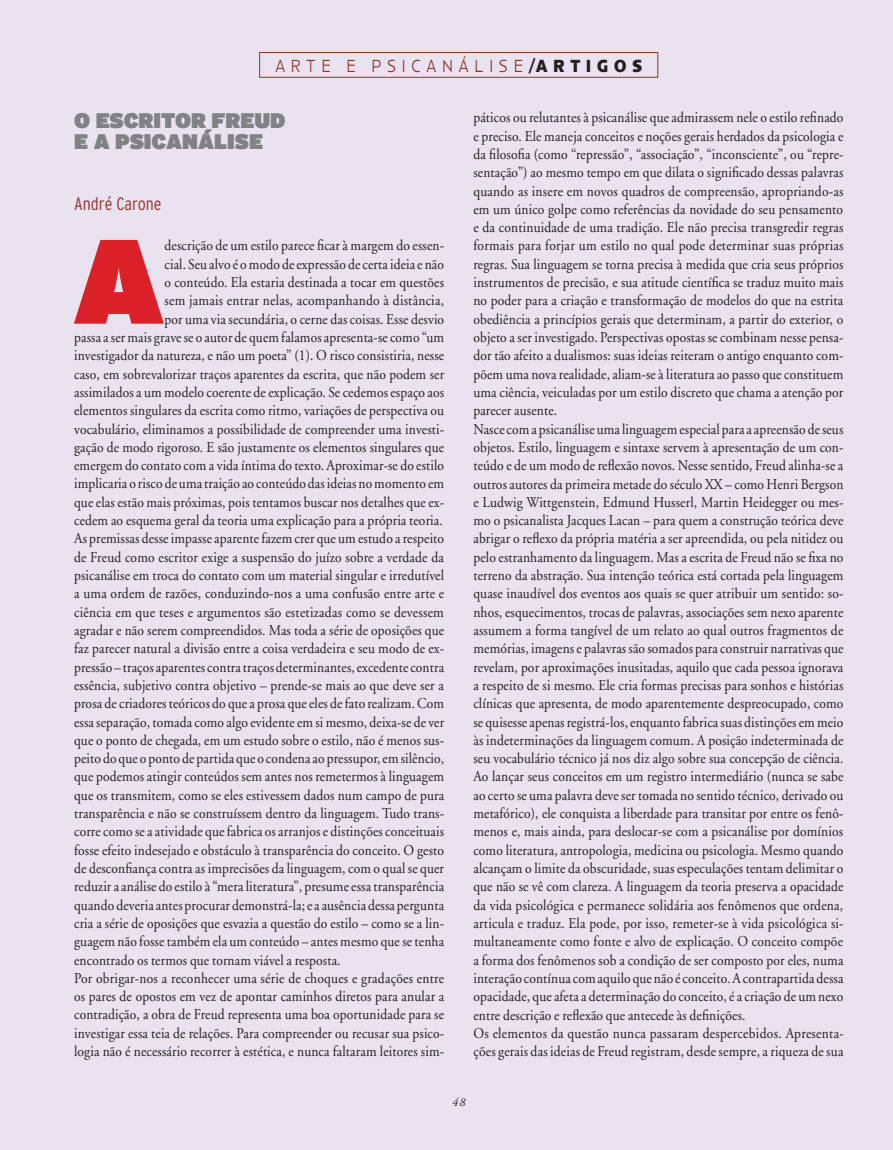
<style>
.page{position:relative;width:893px;height:1150px;background:#fff}
.page>*{position:absolute;margin:0;border:0;box-sizing:border-box;transform-origin:0 0}
.t1{font:900 119.55px "Interstate";color:#da2128}
.t2{font:900 21px/21px "Interstate";color:#808285}
.t3{font:300 18px "Anisette Petite";letter-spacing:.38em;color:#92342e;scale:.85 1}
.t4{font:300 condensed 18px "Interstate";color:#92342e}
.t5{font:15px/18.3px "Adobe Garamond";letter-spacing:.01em;color:#231f20;scale:.9 1}
.t6{font:italic 12px "Adobe Garamond";color:#231f20}
.s1{font-weight:700;color:#231f20}
</style>
<div class="page">
<div style="left:0;top:0;width:893px;height:1149px;background:#e9e2ef"></div>
<div style="left:259px;top:52px;width:399px;height:26px;border:1px solid #92342e"></div>
<p class="t3" style="left:275px;top:56px;width:433px">ARTE E PSICANÁLISE<span class="s1">/ARTIGOS</span></p>
<p class="t5" style="left:473px;top:109px;width:413px">páticos ou relutantes à psicanálise que admirassem nele o estilo refinado e preciso. Ele maneja conceitos e noções gerais herdados da psicologia e da filosofia (como “repressão”, “associação”, “inconsciente”, ou “repre&shy;sentação”) ao mesmo tempo em que dilata o significado dessas palavras quando as insere em novos quadros de compreensão, apropriando-as em um único golpe como referências da novidade do seu pensamento e da continuidade de uma tradição. Ele não precisa transgredir regras formais para forjar um estilo no qual pode determinar suas próprias regras. Sua linguagem se torna precisa à medida que cria seus próprios instrumentos de precisão, e sua atitude científica se traduz muito mais no poder para a criação e transformação de modelos do que na estrita obediência a princípios gerais que determinam, a partir do exterior, o objeto a ser investigado. Perspectivas opostas se combinam nesse pensa&shy;dor tão afeito a dualismos: suas ideias reiteram o antigo enquanto com&shy;põem uma nova realidade, aliam-se à literatura ao passo que constituem uma ciência, veiculadas por um estilo discreto que chama a atenção por parecer ausente.<br>Nasce com a psicanálise uma linguagem especial para a apreensão de seus objetos. Estilo, linguagem e sintaxe servem à apresentação de um con&shy;teúdo e de um modo de reflexão novos. Nesse sentido, Freud alinha-se a outros autores da primeira metade do século XX – como Henri Bergson e Ludwig Wittgenstein, Edmund Husserl, Martin Heidegger ou mes&shy;mo o psicanalista Jacques Lacan – para quem a construção teórica deve abrigar o reflexo da própria matéria a ser apreendida, ou pela nitidez ou pelo estranhamento da linguagem. Mas a escrita de Freud não se fixa no terreno da abstração. Sua intenção teórica está cortada pela linguagem quase inaudível dos eventos aos quais se quer atribuir um sentido: so&shy;nhos, esquecimentos, trocas de palavras, associações sem nexo aparente assumem a forma tangível de um relato ao qual outros fragmentos de memórias, imagens e palavras são somados para construir narrativas que revelam, por aproximações inusitadas, aquilo que cada pessoa ignorava a respeito de si mesmo. Ele cria formas precisas para sonhos e histórias clínicas que apresenta, de modo aparentemente despreocupado, como se quisesse apenas registrá-los, enquanto fabrica suas distinções em meio às indeterminações da linguagem comum. A posição indeterminada de seu vocabulário técnico já nos diz algo sobre sua concepção de ciência.<br>Ao lançar seus conceitos em um registro intermediário (nunca se sabe ao certo se uma palavra deve ser tomada no sentido técnico, derivado ou metafórico), ele conquista a liberdade para transitar por entre os fenô&shy;menos e, mais ainda, para deslocar-se com a psicanálise por domínios como literatura, antropologia, medicina ou psicologia. Mesmo quando alcançam o limite da obscuridade, suas especulações tentam delimitar o que não se vê com clareza. A linguagem da teoria preserva a opacidade da vida psicológica e permanece solidária aos fenômenos que ordena, articula e traduz. Ela pode, por isso, remeter-se à vida psicológica si&shy;multaneamente como fonte e alvo de explicação. O conceito compõe a forma dos fenômenos sob a condição de ser composto por eles, numa interação contínua com aquilo que não é conceito. A contrapartida dessa opacidade, que afeta a determinação do conceito, é a criação de um nexo entre descrição e reflexão que antecede às definições.<br>Os elementos da questão nunca passaram despercebidos. Apresenta&shy;ções gerais das ideias de Freud registram, desde sempre, a riqueza de sua</p>
<h2 class="t2" style="left:74px;top:109px;width:213px">O ESCRITOR FREUD<br>E A PSICANÁLISE</h2>
<p class="t4" style="left:74px;top:193px;width:89px">André Carone</p>
<h1 class="t1" style="left:73px;top:207px;width:91px">A</h1>
<p class="t5" style="left:164px;top:237px;width:312px">descrição de um estilo parece ficar à margem do essen-</p>
<p class="t5" style="left:164px;top:255px;width:312px">cial. Seu alvo é o modo de expressão de certa ideia e não</p>
<p class="t5" style="left:164px;top:273px;width:312px">o conteúdo. Ela estaria destinada a tocar em questões</p>
<p class="t5" style="left:164px;top:292px;width:312px">sem jamais entrar nelas, acompanhando à distância,</p>
<p class="t5" style="left:164px;top:310px;width:312px">por uma via secundária, o cerne das coisas. Esse desvio</p>
<p class="t5" style="left:74px;top:328px;width:413px">passa a ser mais grave se o autor de quem falamos apresenta-se como “um</p>
<p class="t5" style="left:74px;top:347px;width:413px">investigador da natureza, e não um poeta” (1). O risco consistiria, nesse</p>
<p class="t5" style="left:74px;top:365px;width:413px">caso, em sobrevalorizar traços aparentes da escrita, que não podem ser</p>
<p class="t5" style="left:74px;top:383px;width:413px">assimilados a um modelo coerente de explicação. Se cedemos espaço aos</p>
<p class="t5" style="left:74px;top:401px;width:412px">elementos singulares da escrita como ritmo, variações de perspectiva ou</p>
<p class="t5" style="left:74px;top:420px;width:413px">vocabulário, eliminamos a possibilidade de compreender uma investi-</p>
<p class="t5" style="left:74px;top:438px;width:412px">gação de modo rigoroso. E são justamente os elementos singulares que</p>
<p class="t5" style="left:74px;top:456px;width:413px">emergem do contato com a vida íntima do texto. Aproximar-se do estilo</p>
<p class="t5" style="left:74px;top:475px;width:412px">implicaria o risco de uma traição ao conteúdo das ideias no momento em</p>
<p class="t5" style="left:74px;top:493px;width:413px">que elas estão mais próximas, pois tentamos buscar nos detalhes que ex-</p>
<p class="t5" style="left:74px;top:511px;width:411px">cedem ao esquema geral da teoria uma explicação para a própria teoria.</p>
<p class="t5" style="left:74px;top:530px;width:412px">As premissas desse impasse aparente fazem crer que um estudo a respeito</p>
<p class="t5" style="left:74px;top:548px;width:412px">de Freud como escritor exige a suspensão do juízo sobre a verdade da</p>
<p class="t5" style="left:74px;top:566px;width:412px">psicanálise em troca do contato com um material singular e irredutível</p>
<p class="t5" style="left:74px;top:584px;width:413px">a uma ordem de razões, conduzindo-nos a uma confusão entre arte e</p>
<p class="t5" style="left:74px;top:603px;width:412px">ciência em que teses e argumentos são estetizadas como se devessem</p>
<p class="t5" style="left:74px;top:621px;width:413px">agradar e não serem compreendidos. Mas toda a série de oposições que</p>
<p class="t5" style="left:74px;top:639px;width:412px">faz parecer natural a divisão entre a coisa verdadeira e seu modo de ex-</p>
<p class="t5" style="left:74px;top:658px;width:413px">pressão – traços aparentes contra traços determinantes, excedente contra</p>
<p class="t5" style="left:74px;top:676px;width:412px">essência, subjetivo contra objetivo – prende-se mais ao que deve ser a</p>
<p class="t5" style="left:74px;top:694px;width:413px">prosa de criadores teóricos do que a prosa que eles de fato realizam. Com</p>
<p class="t5" style="left:74px;top:713px;width:413px">essa separação, tomada como algo evidente em si mesmo, deixa-se de ver</p>
<p class="t5" style="left:74px;top:731px;width:412px">que o ponto de chegada, em um estudo sobre o estilo, não é menos sus-</p>
<p class="t5" style="left:74px;top:749px;width:413px">peito do que o ponto de partida que o condena ao pressupor, em silêncio,</p>
<p class="t5" style="left:74px;top:767px;width:413px">que podemos atingir conteúdos sem antes nos remetermos à linguagem</p>
<p class="t5" style="left:74px;top:786px;width:412px">que os transmitem, como se eles estivessem dados num campo de pura</p>
<p class="t5" style="left:74px;top:804px;width:412px">transparência e não se construíssem dentro da linguagem. Tudo trans-</p>
<p class="t5" style="left:74px;top:822px;width:413px">corre como se a atividade que fabrica os arranjos e distinções conceituais</p>
<p class="t5" style="left:74px;top:841px;width:412px">fosse efeito indesejado e obstáculo à transparência do conceito. O gesto</p>
<p class="t5" style="left:74px;top:859px;width:412px">de desconfiança contra as imprecisões da linguagem, com o qual se quer</p>
<p class="t5" style="left:74px;top:877px;width:413px">reduzir a análise do estilo à “mera literatura”, presume essa transparência</p>
<p class="t5" style="left:74px;top:896px;width:413px">quando deveria antes procurar demonstrá-la; e a ausência dessa pergunta</p>
<p class="t5" style="left:74px;top:914px;width:412px">cria a série de oposições que esvazia a questão do estilo – como se a lin-</p>
<p class="t5" style="left:74px;top:932px;width:412px">guagem não fosse também ela um conteúdo – antes mesmo que se tenha</p>
<p class="t5" style="left:74px;top:950px;width:298px">encontrado os termos que tornam viável a resposta.</p>
<p class="t5" style="left:74px;top:969px;width:413px">Por obrigar-nos a reconhecer uma série de choques e gradações entre</p>
<p class="t5" style="left:74px;top:987px;width:413px">os pares de opostos em vez de apontar caminhos diretos para anular a</p>
<p class="t5" style="left:74px;top:1005px;width:412px">contradição, a obra de Freud representa uma boa oportunidade para se</p>
<p class="t5" style="left:74px;top:1024px;width:413px">investigar essa teia de relações. Para compreender ou recusar sua psico-</p>
<p class="t5" style="left:74px;top:1042px;width:412px">logia não é necessário recorrer à estética, e nunca faltaram leitores sim-</p>
<p class="t6" style="left:452px;top:1095px;width:15px">48</p>
</div>
